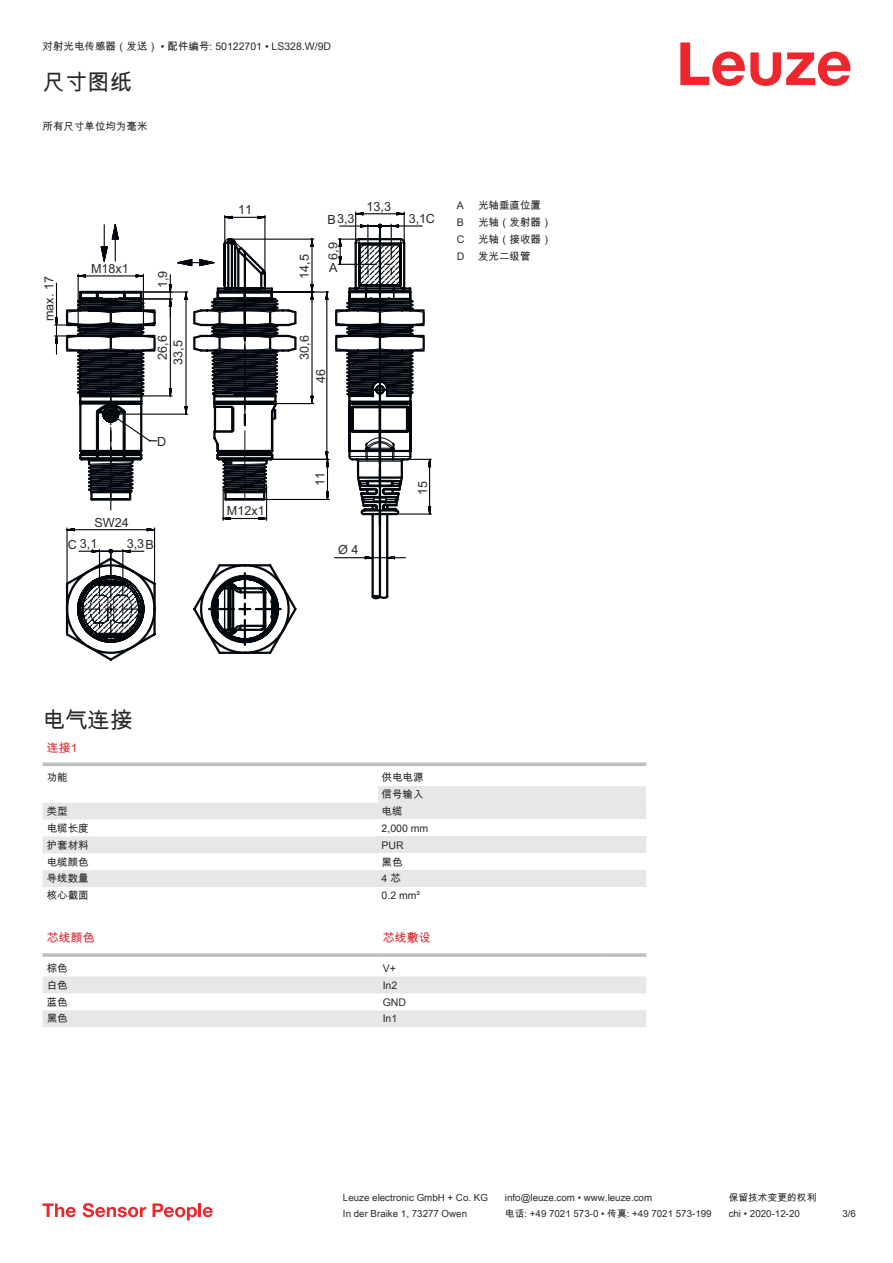
<style>
.page{position:relative;width:893px;height:1263px;background:#fff}
.page>*{position:absolute;margin:0;border:0;box-sizing:border-box;transform-origin:0 0}
.t1{font:22.5px "Arial Unicode MS";color:#2b292a}
.t2{font:12.6px/15.8px "Arial";color:#2b292a;text-align:center}
.t3{font:12px "Arial Unicode MS";color:#db2a30}
.t4{font:10.5px/17px "Arial Unicode MS";color:#2b292a}
.t5{font:9.75px "Arial Unicode MS";color:#2b292a}
</style>
<div class="page">
<svg style="left:680px;top:43px;width:170px;height:43px"></svg>
<svg style="left:43px;top:803px;width:335px;height:84px;fill:#e6e7e9"></svg>
<svg style="left:43px;top:762px;width:335px;height:4px"></svg>
<svg style="left:378px;top:762px;width:268px;height:4px"></svg>
<div style="left:378px;top:786px;width:268px;height:17px;background:#e6e7e9"></div>
<div style="left:378px;top:803px;width:268px;height:16px;background:#e6e7e9"></div>
<div style="left:378px;top:836px;width:268px;height:17px;background:#e6e7e9"></div>
<div style="left:378px;top:870px;width:268px;height:17px;background:#e6e7e9"></div>
<svg style="left:43px;top:976px;width:603px;height:51px"></svg>
<svg style="left:43px;top:953px;width:335px;height:4px"></svg>
<svg style="left:378px;top:953px;width:226px;height:4px"></svg>
<svg style="left:604px;top:953px;width:42px;height:4px"></svg>
<svg style="left:43px;top:1203px;width:33px;height:14px"></svg>
<svg style="left:83px;top:1203px;width:63px;height:14px"></svg>
<svg style="left:153px;top:1203px;width:44px;height:17px"></svg>
<hr style="left:198px;top:1203px;width:3px;height:14px;background:#ed272d">
<svg style="left:203px;top:1207px;width:10px;height:10px"></svg>
<svg style="left:64px;top:223px;width:362px;height:432px"></svg>
<p class="t4" style="left:43px;top:38px;width:290px">对射光电传感器（发送） • 配件编号: 50122701 • LS328.W/9D</p>
<h1 class="t1" style="left:43px;top:66px;width:91px">尺寸图纸</h1>
<p class="t4" style="left:43px;top:118px;width:106px">所有尺寸单位均为毫米</p>
<p class="t2" style="left:42px;top:321px;width:46px;rotate:-90deg">max. 17</p>
<p class="t2" style="left:91px;top:261px;width:39px">M18x1</p>
<p class="t2" style="left:156px;top:288px;width:19px;rotate:-90deg">1,9</p>
<p class="t2" style="left:238px;top:203px;width:16px">11</p>
<p class="t2" style="left:297px;top:279px;width:26px;rotate:-90deg">14,5</p>
<p class="t2" style="left:367px;top:199px;width:26px">13,3</p>
<p class="t2" style="left:328px;top:212px;width:28px">B3,3</p>
<p class="t2" style="left:409px;top:212px;width:27px">3,1C</p>
<p class="t2" style="left:326px;top:260px;width:19px;rotate:-90deg">6,9</p>
<p class="t2" style="left:329px;top:260px;width:10px">A</p>
<p class="t2" style="left:155px;top:365px;width:31px;rotate:-90deg">26,6<br>33,5</p>
<p class="t2" style="left:297px;top:360px;width:26px;rotate:-90deg">30,6</p>
<p class="t2" style="left:314px;top:383px;width:16px;rotate:-90deg">46</p>
<p class="t2" style="left:157px;top:434px;width:11px">D</p>
<p class="t2" style="left:68px;top:513px;width:62px;line-height:21px;text-align:left;text-indent:27px">SW24<br>C 3,1</p>
<p class="t2" style="left:127px;top:537px;width:29px">3,3B</p>
<p class="t2" style="left:227px;top:504px;width:39px">M12x1</p>
<p class="t2" style="left:313px;top:486px;width:16px;rotate:-90deg">11</p>
<p class="t2" style="left:338px;top:542px;width:22px">Ø 4</p>
<p class="t2" style="left:415px;top:495px;width:16px;rotate:-90deg">15</p>
<p class="t4" style="left:457px;top:197px;width:9px">A</p>
<p class="t4" style="left:478px;top:197px;width:64px">光轴垂直位置</p>
<p class="t4" style="left:457px;top:214px;width:9px">B</p>
<p class="t4" style="left:478px;top:214px;width:75px">光轴（发射器）</p>
<p class="t4" style="left:457px;top:231px;width:9px">C</p>
<p class="t4" style="left:478px;top:231px;width:75px">光轴（接收器）</p>
<p class="t4" style="left:457px;top:248px;width:9px">D</p>
<p class="t4" style="left:478px;top:248px;width:54px">发光二级管</p>
<h1 class="t1" style="left:43px;top:704px;width:91px">电气连接</h1>
<p class="t3" style="left:47px;top:739px;width:32px">连接1</p>
<p class="t4" style="left:47px;top:769px;width:22px">功能</p>
<p class="t4" style="left:382px;top:769px;width:43px">供电电源信号输入</p>
<p class="t4" style="left:47px;top:802px;width:22px">类型</p>
<p class="t4" style="left:382px;top:802px;width:22px">电缆</p>
<p class="t4" style="left:47px;top:819px;width:43px">电缆长度</p>
<p class="t4" style="left:382px;top:819px;width:48px">2,000 mm</p>
<p class="t4" style="left:47px;top:836px;width:43px">护套材料</p>
<p class="t4" style="left:382px;top:836px;width:24px">PUR</p>
<p class="t4" style="left:47px;top:853px;width:43px">电缆颜色</p>
<p class="t4" style="left:382px;top:853px;width:22px">黑色</p>
<p class="t4" style="left:47px;top:870px;width:43px">导线数量</p>
<p class="t4" style="left:382px;top:870px;width:21px">4 芯</p>
<p class="t4" style="left:47px;top:887px;width:43px">核心截面</p>
<p class="t4" style="left:382px;top:887px;width:40px">0.2 mm²</p>
<p class="t3" style="left:47px;top:929px;width:49px">芯线颜色</p>
<p class="t3" style="left:383px;top:929px;width:49px">芯线敷设</p>
<p class="t4" style="left:47px;top:959px;width:22px">棕色</p>
<p class="t4" style="left:383px;top:959px;width:15px">V+</p>
<p class="t4" style="left:47px;top:976px;width:22px">白色</p>
<p class="t4" style="left:383px;top:976px;width:16px">In2</p>
<p class="t4" style="left:47px;top:993px;width:22px">蓝色</p>
<p class="t4" style="left:383px;top:993px;width:25px">GND</p>
<p class="t4" style="left:47px;top:1010px;width:22px">黑色</p>
<p class="t4" style="left:383px;top:1010px;width:16px">In1</p>
<p class="t5" style="left:343px;top:1191px;width:146px">Leuze electronic GmbH + Co. KG</p>
<p class="t5" style="left:505px;top:1191px;width:149px">info@leuze.com • www.leuze.com</p>
<p class="t5" style="left:729px;top:1191px;width:89px">保留技术变更的权利</p>
<p class="t5" style="left:343px;top:1206px;width:126px">In der Braike 1, 73277 Owen</p>
<p class="t5" style="left:505px;top:1206px;width:208px">电话: +49 7021 573-0 • 传真: +49 7021 573-199</p>
<p class="t5" style="left:729px;top:1206px;width:73px">chi • 2020-12-20</p>
<p class="t5" style="left:842px;top:1206px;width:15px">3 /6</p>
</div>
